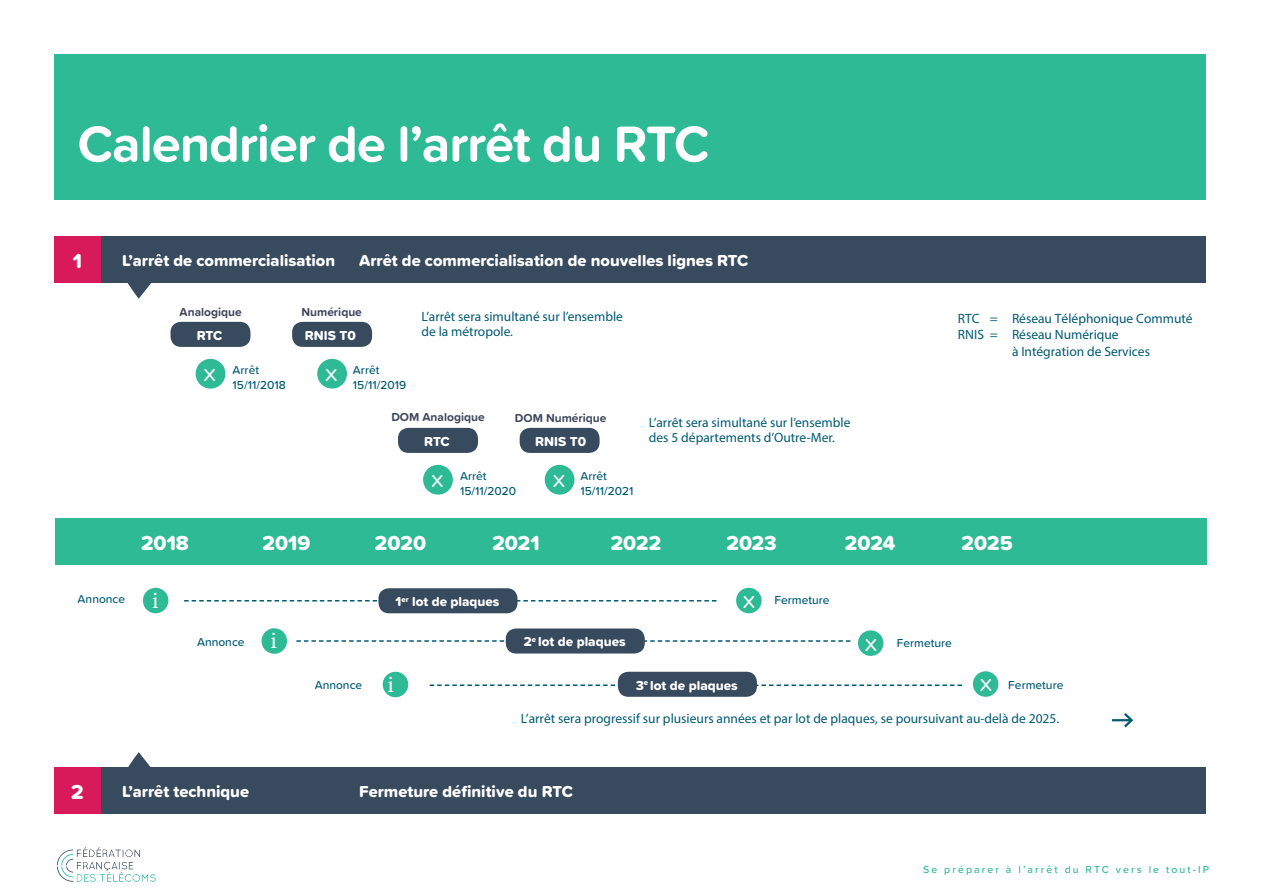
<style>
.page{position:relative;width:1263px;height:893px;background:#fff}
.page>*{position:absolute;margin:0;border:0;box-sizing:border-box;transform-origin:0 0}
.TITRE{font:700 52.5px "Proxima Soft";letter-spacing:-.02em;color:#fff}
.t1{font:24px "Minion Pro";color:#fff}
.body_ok{font:21px "Proxima Soft Extrabld";color:#fff}
.body_ok-2{font:500 18px "Proxima Soft";color:#fff}
.body_ok-3{font:16.5px "Proxima Soft Extrabld";color:#fff}
.body_ok-4{font:13.5px/15px "Myriad Pro";color:#005a74}
.body_ok-5{font:13.5px "Proxima Soft Extrabld";color:#fff}
.body_ok-6{font:500 12px "Proxima Soft";color:#005a74}
.body_ok-7{font:700 12px "Proxima Soft";color:#3f465b}
.t2{font:500 10.5px "Proxima Soft";letter-spacing:.2em;color:#2dba95}
.body_ok-8{font:7.8px "Proxima Soft Extrabld";color:#fff}
.s1{font-size:18px;color:#fff}
.s2{font-size:13.5px}
.s3{font-family:"Minion Pro";font-weight:400;font-size:24px;color:#fff}
</style>
<div class="page">
<div style="left:54px;top:54px;width:1151px;height:146px;background:#2dba95"></div>
<svg style="left:57px;top:847px;width:99px;height:35px"></svg>
<div style="left:101px;top:236px;width:1104px;height:47px;background:#384a5e"></div>
<div style="left:54px;top:236px;width:47px;height:47px;background:#d81a5b"></div>
<svg style="left:127px;top:283px;width:24px;height:16px"></svg>
<div style="left:101px;top:767px;width:1104px;height:47px;background:#384a5e"></div>
<div style="left:54px;top:767px;width:47px;height:47px;background:#d81a5b"></div>
<svg style="left:128px;top:752px;width:23px;height:15px"></svg>
<div style="left:55px;top:518px;width:1152px;height:47px;background:#2dba95"></div>
<div style="left:171px;top:322px;width:79px;height:25px;background:#384a5e;border-radius:10px"></div>
<div style="left:292px;top:322px;width:80px;height:25px;background:#384a5e;border-radius:10px"></div>
<div style="left:196px;top:359px;width:29px;height:30px;background:#2dba95;border-radius:50%"></div>
<div style="left:317px;top:359px;width:30px;height:30px;background:#2dba95;border-radius:50%"></div>
<div style="left:398px;top:428px;width:80px;height:25px;background:#384a5e;border-radius:10px"></div>
<div style="left:520px;top:428px;width:80px;height:25px;background:#384a5e;border-radius:10px"></div>
<div style="left:423px;top:465px;width:30px;height:30px;background:#2dba95;border-radius:50%"></div>
<div style="left:545px;top:465px;width:29px;height:30px;background:#2dba95;border-radius:50%"></div>
<svg style="left:184px;top:600px;width:532px;height:1px"></svg>
<div style="left:378px;top:588px;width:139px;height:25px;background:#384a5e;border-radius:10px"></div>
<div style="left:736px;top:588px;width:26px;height:25px;background:#2dba95;border-radius:50%"></div>
<div style="left:143px;top:588px;width:25px;height:25px;background:#2dba95;border-radius:50%"></div>
<svg style="left:296px;top:640px;width:554px;height:2px"></svg>
<div style="left:506px;top:628px;width:139px;height:25px;background:#384a5e;border-radius:10px"></div>
<div style="left:858px;top:630px;width:25px;height:26px;background:#2dba95;border-radius:50%"></div>
<div style="left:261px;top:628px;width:26px;height:26px;background:#2dba95;border-radius:50%"></div>
<svg style="left:430px;top:684px;width:532px;height:2px"></svg>
<div style="left:618px;top:672px;width:139px;height:25px;background:#384a5e;border-radius:10px"></div>
<div style="left:973px;top:671px;width:25px;height:26px;background:#2dba95;border-radius:50%"></div>
<div style="left:383px;top:672px;width:25px;height:25px;background:#2dba95;border-radius:50%"></div>
<svg style="left:1112px;top:713px;width:22px;height:15px"></svg>
<p class="TITRE" style="left:78px;top:104px;width:633px">Calendrier de l’arrêt du RTC</p>
<p class="body_ok" style="left:73px;top:245px;width:11px">1</p>
<p class="body_ok-3" style="left:122px;top:248px;width:215px">L’arrêt de commercialisation</p>
<p class="body_ok-3" style="left:359px;top:248px;width:391px">Arrêt de commercialisation de nouvelles lignes RTC</p>
<p class="body_ok-7" style="left:180px;top:303px;width:64px">Analogique</p>
<p class="body_ok-7" style="left:301px;top:303px;width:62px">Numérique</p>
<p class="body_ok-5" style="left:197px;top:325px;width:27px">RTC</p>
<p class="body_ok-5" style="left:305px;top:325px;width:52px">RNIS T0</p>
<p class="body_ok-2" style="left:204px;top:361px;width:13px">X</p>
<p class="body_ok-2" style="left:326px;top:361px;width:13px">X</p>
<p class="body_ok-6" style="left:233px;top:361px;width:28px">Arrêt</p>
<p class="body_ok-6" style="left:233px;top:376px;width:55px">15/11/2018</p>
<p class="body_ok-6" style="left:353px;top:361px;width:28px">Arrêt</p>
<p class="body_ok-6" style="left:353px;top:376px;width:55px">15/11/2019</p>
<p class="body_ok-4" style="left:421px;top:309px;width:203px">L’arrêt sera simultané sur l’ensemble de la métropole.</p>
<p class="body_ok-7" style="left:391px;top:408px;width:95px">DOM Analogique</p>
<p class="body_ok-7" style="left:515px;top:409px;width:93px">DOM Numérique</p>
<p class="body_ok-5" style="left:535px;top:431px;width:52px">RNIS T0</p>
<p class="body_ok-5" style="left:424px;top:431px;width:27px">RTC</p>
<p class="body_ok-2" style="left:431px;top:467px;width:13px">X</p>
<p class="body_ok-2" style="left:553px;top:467px;width:13px">X</p>
<p class="body_ok-6" style="left:460px;top:467px;width:28px">Arrêt</p>
<p class="body_ok-6" style="left:460px;top:482px;width:58px">15/11/2020</p>
<p class="body_ok-6" style="left:580px;top:467px;width:28px">Arrêt</p>
<p class="body_ok-6" style="left:580px;top:482px;width:55px">15/11/2021</p>
<p class="body_ok-4" style="left:649px;top:415px;width:203px">L’arrêt sera simultané sur l’ensemble des 5 départements d’Outre-Mer.</p>
<p class="body_ok-4" style="left:958px;top:311px;width:236px">RTC = Réseau Téléphonique Commuté</p>
<p class="body_ok-4" style="left:958px;top:327px;width:162px">RNIS = Réseau Numérique</p>
<p class="body_ok-4" style="left:1012px;top:343px;width:140px">à Intégration de Services</p>
<p class="body_ok" style="left:141px;top:527px;width:49px">2018</p>
<p class="body_ok" style="left:263px;top:527px;width:49px">2019</p>
<p class="body_ok" style="left:375px;top:527px;width:53px">2020</p>
<p class="body_ok" style="left:492px;top:527px;width:49px">2021</p>
<p class="body_ok" style="left:611px;top:527px;width:52px">2022</p>
<p class="body_ok" style="left:726px;top:527px;width:52px">2023</p>
<p class="body_ok" style="left:845px;top:527px;width:52px">2024</p>
<p class="body_ok" style="left:962px;top:527px;width:52px">2025</p>
<p class="t1" style="left:152px;top:584px;width:8px">i</p>
<p class="body_ok-6" style="left:78px;top:590px;width:49px">Annonce</p>
<p class="body_ok-5" style="left:412px;top:591px;width:89px">lot de plaques</p>
<p class="body_ok-6" style="left:743px;top:591px;width:88px"><span class="s1">X</span> Fermeture</p>
<p class="body_ok-8" style="left:395px;top:593px;width:15px"><span class="s2">1</span>er</p>
<p class="body_ok-6" style="left:197px;top:633px;width:81px">Annonce <span class="s3">i</span></p>
<p class="body_ok-6" style="left:865px;top:634px;width:88px"><span class="s1">X</span> Fermeture</p>
<p class="body_ok-5" style="left:636px;top:675px;width:103px">3<sup>e</sup> lot de plaques</p>
<p class="body_ok-2" style="left:980px;top:672px;width:13px">X</p>
<p class="body_ok-5" style="left:524px;top:632px;width:103px">2<sup>e</sup> lot de plaques</p>
<p class="body_ok-6" style="left:315px;top:676px;width:81px">Annonce <span class="s3">i</span></p>
<p class="body_ok-6" style="left:1008px;top:676px;width:57px">Fermeture</p>
<p class="body_ok-4" style="left:521px;top:711px;width:540px">L’arrêt sera progressif sur plusieurs années et par lot de plaques, se poursuivant au-delà de 2025.</p>
<p class="body_ok" style="left:71px;top:776px;width:14px">2</p>
<p class="body_ok-3" style="left:122px;top:779px;width:129px">L’arrêt technique</p>
<p class="body_ok-3" style="left:359px;top:779px;width:215px">Fermeture définitive du RTC</p>
<p class="t2" style="left:923px;top:861px;width:287px">Se préparer à l’arrêt du RTC vers le tout-IP</p>
</div>
